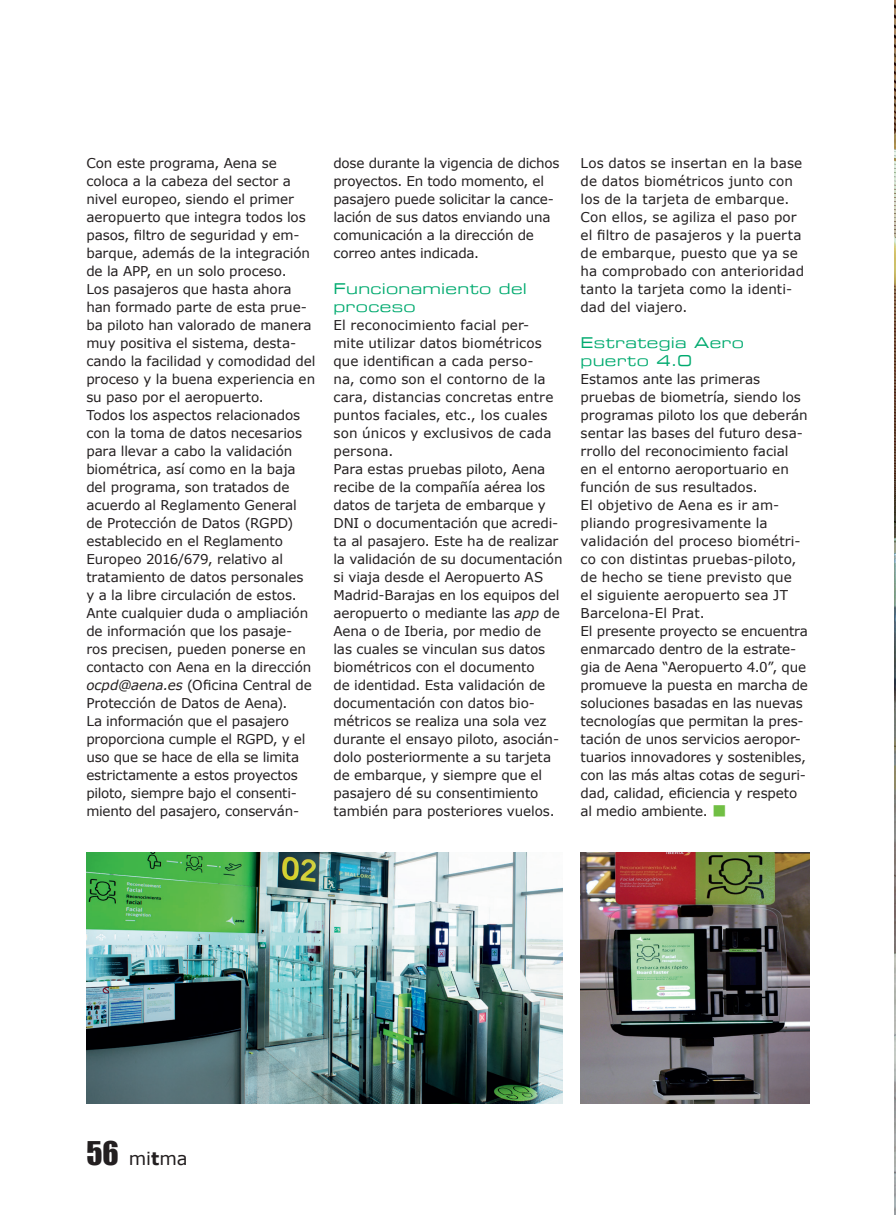
<style>
.page{position:relative;width:896px;height:1215px;background:#fff}
.page>*{position:absolute;margin:0;border:0;box-sizing:border-box;transform-origin:0 0}
.t1{font:18px "Verdana";color:#231f20}
.t2{font:15px/18px "Eurostile Extended";letter-spacing:.02em;color:#00aa6f}
.t3{font:13.5px/18px "Verdana";letter-spacing:-.005em;color:#231f20}
.s1{font-style:italic}
.s2{color:#71bf44}
.s3{font-family:"Impact";font-size:30px}
.s4{font-weight:700}
</style>
<div class="page">
<img style="left:86px;top:852px;width:476px;height:251px">
<img style="left:580px;top:852px;width:229px;height:251px">
<img style="left:894px;top:2px;width:1px;height:1210px">
<p class="t3" style="left:86px;top:154px;width:230px">Con este programa, Aena se coloca a la cabeza del sector a nivel europeo, siendo el primer aeropuerto que integra todos los pasos, filtro de seguridad y em&shy;barque, además de la integración de la APP, en un solo proceso.<br>Los pasajeros que hasta ahora han formado parte de esta prue&shy;ba piloto han valorado de manera muy positiva el sistema, desta&shy;cando la facilidad y comodidad del proceso y la buena experiencia en su paso por el aeropuerto.<br>Todos los aspectos relacionados con la toma de datos necesarios para llevar a cabo la validación biométrica, así como en la baja del programa, son tratados de acuerdo al Reglamento General de Protección de Datos (RGPD) establecido en el Reglamento<br>Europeo 2016/679, relativo al tratamiento de datos personales<br>y a la libre circulación de estos.<br>Ante cualquier duda o ampliación de información que los pasaje&shy;ros precisen, pueden ponerse en contacto con Aena en la dirección <span class="s1">ocpd@aena.es</span> (Oficina Central de<br>Protección de Datos de Aena).<br>La información que el pasajero proporciona cumple el RGPD, y el uso que se hace de ella se limita estrictamente a estos proyectos piloto, siempre bajo el consenti&shy;miento del pasajero, conserván-</p>
<p class="t3" style="left:333px;top:154px;width:228px">dose durante la vigencia de dichos proyectos. En todo momento, el pasajero puede solicitar la cance&shy;lación de sus datos enviando una comunicación a la dirección de correo antes indicada.</p>
<p class="t2" style="left:333px;top:279px;width:195px">Funcionamiento del proceso</p>
<p class="t3" style="left:333px;top:316px;width:230px">El reconocimiento facial per&shy;mite utilizar datos biométricos que identifican a cada perso-<br>na, como son el contorno de la cara, distancias concretas entre puntos faciales, etc., los cuales son únicos y exclusivos de cada persona.<br>Para estas pruebas piloto, Aena recibe de la compañía aérea los datos de tarjeta de embarque y<br>DNI o documentación que acredi&shy;ta al pasajero. Este ha de realizar la validación de su documentación si viaja desde el Aeropuerto AS<br>Madrid-Barajas en los equipos del aeropuerto o mediante las <span class="s1">app</span> de<br>Aena o de Iberia, por medio de las cuales se vinculan sus datos biométricos con el documento<br>de identidad. Esta validación de documentación con datos bio&shy;métricos se realiza una sola vez durante el ensayo piloto, asocián&shy;dolo posteriormente a su tarjeta de embarque, y siempre que el pasajero dé su consentimiento también para posteriores vuelos.</p>
<p class="t3" style="left:580px;top:154px;width:225px">Los datos se insertan en la base de datos biométricos junto con los de la tarjeta de embarque.<br>Con ellos, se agiliza el paso por el filtro de pasajeros y la puerta de embarque, puesto que ya se ha comprobado con anterioridad tanto la tarjeta como la identi&shy;dad del viajero.</p>
<p class="t2" style="left:580px;top:333px;width:165px">Estrategia Aero puerto 4.0</p>
<p class="t3" style="left:580px;top:370px;width:229px">Estamos ante las primeras pruebas de biometría, siendo los programas piloto los que deberán sentar las bases del futuro desa&shy;rrollo del reconocimiento facial en el entorno aeroportuario en función de sus resultados.<br>El objetivo de Aena es ir am&shy;pliando progresivamente la validación del proceso biométri&shy;co con distintas pruebas-piloto, de hecho se tiene previsto que<br>el siguiente aeropuerto sea JT<br>Barcelona-El Prat.<br>El presente proyecto se encuentra enmarcado dentro de la estrate&shy;gia de Aena “Aeropuerto 4.0”, que promueve la puesta en marcha de soluciones basadas en las nuevas tecnologías que permitan la pres&shy;tación de unos servicios aeropor&shy;tuarios innovadores y sostenibles, con las más altas cotas de seguri&shy;dad, calidad, eficiencia y respeto al medio ambiente. <span class="s2">■</span></p>
<h1 class="t1" style="left:86px;top:1146px;width:103px"><span class="s3">56</span> mi<span class="s4">t</span>ma</h1>
</div>
